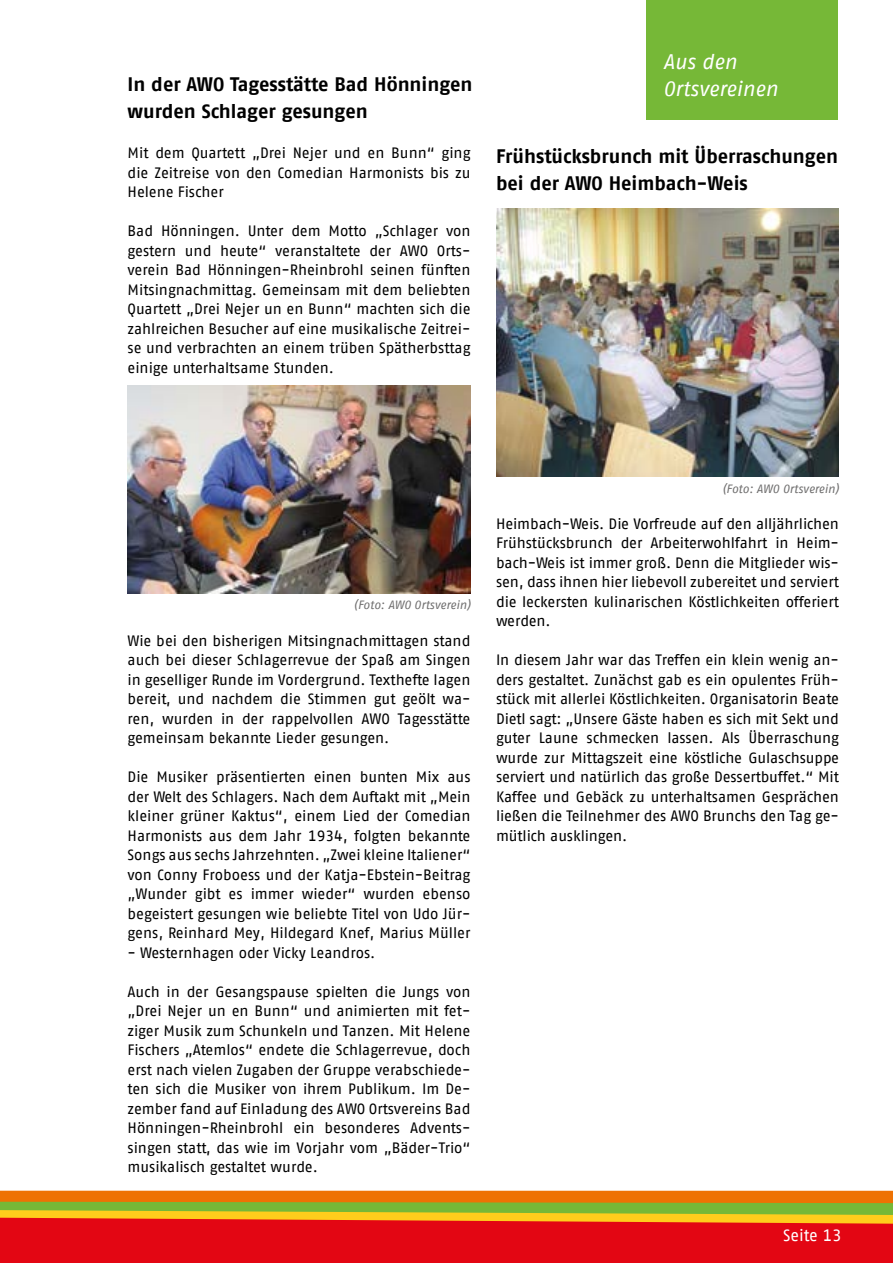
<style>
.page{position:relative;width:893px;height:1263px;background:#fff}
.page>*{position:absolute;margin:0;border:0;box-sizing:border-box;transform-origin:0 0}
.t1{font:italic 21px/27px "AWO Fago Office";letter-spacing:-.005em;color:#fff}
.t2{font:700 19.5px/27px "AWO Fago Office";letter-spacing:-.005em;color:#000}
.t3{font:16.5px "AWO Fago Office";color:#fff}
.t4{font:15px/19.5px "AWO Fago Office";letter-spacing:-.005em;color:#000;text-align:justify}
.t5{font:italic 12px "AWO Fago Office";letter-spacing:-.005em;color:#706f6f}
</style>
<div class="page">
<div style="left:0;top:1209px;width:893px;height:54px;background:#e30613"></div>
<svg style="left:0;top:1191px;width:893px;height:33px;background:#cc931a"></svg>
<div style="left:646px;top:0;width:192px;height:119px;background:#76b837"></div>
<img style="left:496px;top:208px;width:343px;height:268px">
<img style="left:128px;top:385px;width:342px;height:208px">
<h2 class="t2" style="left:128px;top:70px;width:347px">In der AWO Tagesstätte Bad Hönningen wurden Schlager gesungen</h2>
<p class="t4" style="left:128px;top:143px;width:344px">Mit dem Quartett „Drei Nejer und en Bunn“ ging die Zeitreise von den Comedian Harmonists bis zu Helene Fischer</p>
<p class="t4" style="left:128px;top:221px;width:344px">Bad Hönningen. Unter dem Motto „Schlager von gestern und heute“ veranstaltete der AWO Orts&shy;verein Bad Hönningen-Rheinbrohl seinen fünften Mitsingnachmittag. Gemeinsam mit dem beliebten Quartett „Drei Nejer un en Bunn“ machten sich die zahlreichen Besucher auf eine musikalische Zeitrei&shy;se und verbrachten an einem trüben Spätherbsttag einige unterhaltsame Stunden.</p>
<h1 class="t1" style="left:663px;top:48px;width:116px">Aus den<br>Ortsvereinen</h1>
<h2 class="t2" style="left:496px;top:143px;width:344px">Frühstücksbrunch mit Überraschungen bei der AWO Heimbach-Weis</h2>
<p class="t5" style="left:354px;top:598px;width:118px">(Foto: AWO Ortsverein)</p>
<p class="t4" style="left:128px;top:631px;width:344px">Wie bei den bisherigen Mitsingnachmittagen stand auch bei dieser Schlagerrevue der Spaß am Singen in geselliger Runde im Vordergrund. Texthefte lagen bereit, und nachdem die Stimmen gut geölt wa&shy;ren, wurden in der rappelvollen AWO Tagesstätte gemeinsam bekannte Lieder gesungen.</p>
<p class="t4" style="left:128px;top:767px;width:344px">Die Musiker präsentierten einen bunten Mix aus der Welt des Schlagers. Nach dem Auftakt mit „Mein kleiner grüner Kaktus“, einem Lied der Comedian Harmonists aus dem Jahr 1934, folgten bekannte Songs aus sechs Jahrzehnten. „Zwei kleine Italiener“ von Conny Froboess und der Katja-Ebstein-Beitrag „Wunder gibt es immer wieder“ wurden ebenso begeistert gesungen wie beliebte Titel von Udo Jür&shy;gens, Reinhard Mey, Hildegard Knef, Marius Müller</p>
<p class="t4" style="left:128px;top:943px;width:249px">- Westernhagen oder Vicky Leandros.</p>
<p class="t4" style="left:128px;top:982px;width:344px">Auch in der Gesangspause spielten die Jungs von „Drei Nejer un en Bunn“ und animierten mit fet&shy;ziger Musik zum Schunkeln und Tanzen. Mit Helene Fischers „Atemlos“ endete die Schlagerrevue, doch erst nach vielen Zugaben der Gruppe verabschiede&shy;ten sich die Musiker von ihrem Publikum. Im De&shy;zember fand auf Einladung des AWO Ortsvereins Bad Hönningen-Rheinbrohl ein besonderes Advents&shy;singen statt, das wie im Vorjahr vom „Bäder-Trio“ musikalisch gestaltet wurde.</p>
<p class="t5" style="left:722px;top:482px;width:118px">(Foto: AWO Ortsverein)</p>
<p class="t4" style="left:496px;top:514px;width:344px">Heimbach-Weis. Die Vorfreude auf den alljährlichen Frühstücksbrunch der Arbeiterwohlfahrt in Heim&shy;bach-Weis ist immer groß. Denn die Mitglieder wis&shy;sen, dass ihnen hier liebevoll zubereitet und serviert die leckersten kulinarischen Köstlichkeiten offeriert werden.</p>
<p class="t4" style="left:496px;top:650px;width:344px">In diesem Jahr war das Treffen ein klein wenig an&shy;ders gestaltet. Zunächst gab es ein opulentes Früh&shy;stück mit allerlei Köstlichkeiten. Organisatorin Beate Dietl sagt: „Unsere Gäste haben es sich mit Sekt und guter Laune schmecken lassen. Als Überraschung wurde zur Mittagszeit eine köstliche Gulaschsuppe serviert und natürlich das große Dessertbuffet.“ Mit Kaffee und Gebäck zu unterhaltsamen Gesprächen ließen die Teilnehmer des AWO Brunchs den Tag ge&shy;mütlich ausklingen.</p>
<p class="t3" style="left:783px;top:1225px;width:60px">Seite 13</p>
</div>
